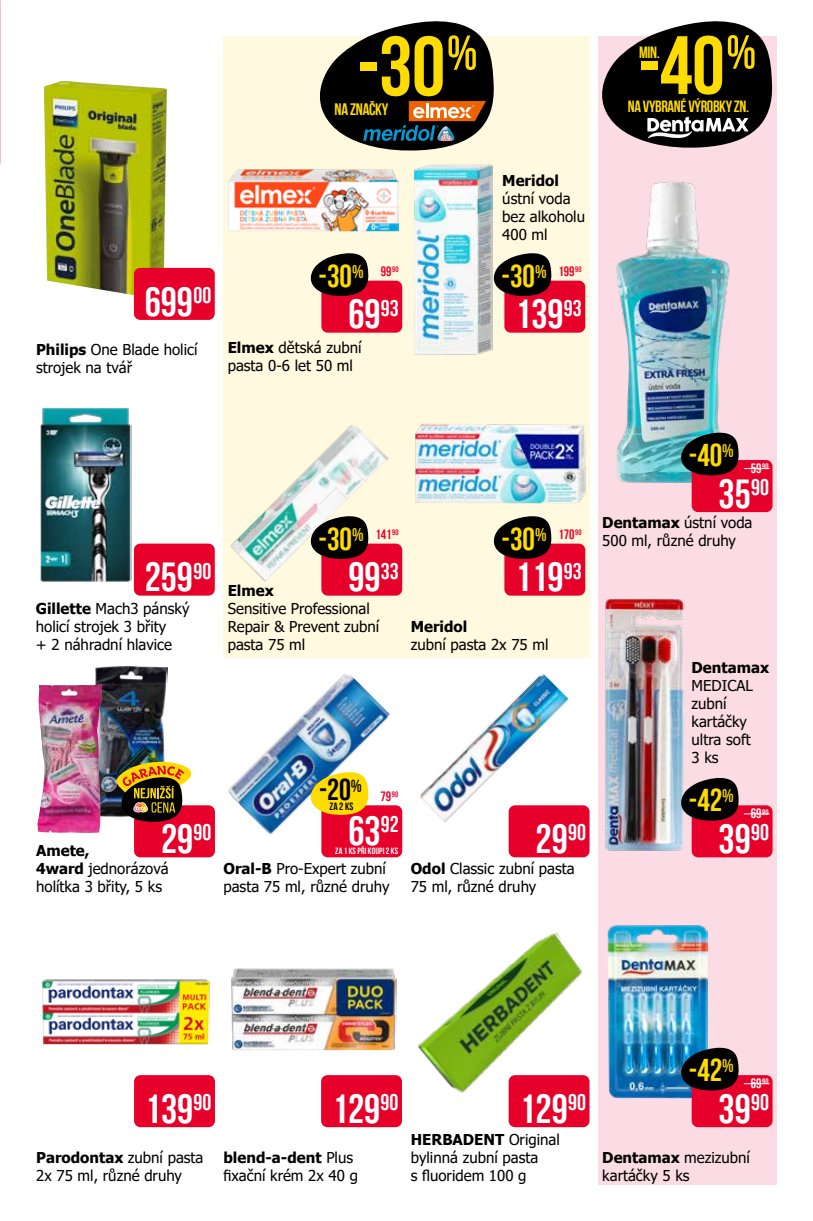
<style>
.page{position:relative;width:813px;height:1221px;background:#fff}
.page>*{position:absolute;margin:0;border:0;box-sizing:border-box;transform-origin:0 0}
.t1{font:700 84.45px "Bebas Neue";color:#ffdc00}
.t2{font:700 82.5px "Bebas Neue";color:#ffdc00}
.t3{font:40.5px "Bebas Neue";color:#fff}
.t4{font:31.5px "Bebas Neue";color:#ffdc00}
.t5{font:30px "Bebas Neue";color:#000}
.t6{font:18.3px "Bebas Neue";color:#ffdc00}
.t7{font:16.65px "Bebas Neue";letter-spacing:-.02em;color:#ffdc00}
.t8{font:16.2px "Bebas Neue";letter-spacing:-.02em;color:#ffdc00}
.t9{font:15px/18px "Tahoma";color:#000}
.t10{font:700 15px "Tahoma";color:#000}
.t11{font:13.5px "Bebas Neue";color:#fff}
.t12{font:13.5px "Bebas Neue";color:#e7002a}
.t13{font:10.5px "Bebas Neue";color:#000}
.t14{font:9px "Bebas Neue";letter-spacing:.02em;color:#fff}
.t15{font:7.8px "Bebas Neue";color:#fff}
.s1{font-weight:700}
</style>
<div class="page">
<div style="left:597px;top:36px;width:179px;height:1148px;background:#fbdce4"></div>
<div style="left:223px;top:36px;width:366px;height:621px;background:#fffadf"></div>
<img style="left:0;top:0;width:1px;height:164px">
<img style="left:95px;top:666px;width:73px;height:150px">
<svg style="left:597px;top:21px;width:175px;height:127px"></svg>
<svg style="left:647px;top:113px;width:101px;height:30px;background:#525151"></svg>
<svg style="left:320px;top:21px;width:174px;height:130px"></svg>
<img style="left:42px;top:979px;width:167px;height:65px">
<img style="left:616px;top:182px;width:114px;height:301px">
<img style="left:228px;top:169px;width:170px;height:62px">
<img style="left:607px;top:925px;width:100px;height:172px">
<img style="left:44px;top:81px;width:117px;height:216px">
<img style="left:37px;top:684px;width:65px;height:149px">
<img style="left:413px;top:164px;width:79px;height:191px">
<img style="left:605px;top:599px;width:78px;height:252px">
<img style="left:231px;top:425px;width:158px;height:157px">
<img style="left:228px;top:674px;width:162px;height:161px">
<img style="left:420px;top:674px;width:148px;height:148px">
<img style="left:418px;top:928px;width:180px;height:169px">
<img style="left:231px;top:968px;width:166px;height:82px">
<img style="left:415px;top:423px;width:170px;height:81px">
<img style="left:40px;top:407px;width:91px;height:175px">
<div style="left:321px;top:805px;width:81px;height:52px;background:#e7002a;border-radius:6px"></div>
<svg style="left:309px;top:770px;width:59px;height:45px;background:#e6c92e"></svg>
<div style="left:321px;top:280px;width:81px;height:52px;background:#e7002a;border-radius:6px"></div>
<svg style="left:310px;top:253px;width:58px;height:43px"></svg>
<div style="left:321px;top:543px;width:81px;height:52px;background:#e7002a;border-radius:6px"></div>
<svg style="left:309px;top:514px;width:59px;height:45px;background:#3f3433"></svg>
<div style="left:504px;top:543px;width:81px;height:52px;background:#e7002a;border-radius:6px"></div>
<svg style="left:493px;top:516px;width:58px;height:43px"></svg>
<div style="left:504px;top:280px;width:81px;height:52px;background:#e7002a;border-radius:6px"></div>
<svg style="left:492px;top:252px;width:59px;height:44px"></svg>
<div style="left:134px;top:805px;width:81px;height:52px;background:#e7002a;border-radius:6px"></div>
<img style="left:115px;top:758px;width:87px;height:64px">
<div style="left:508px;top:1075px;width:81px;height:52px;background:#e7002a;border-radius:6px"></div>
<div style="left:508px;top:805px;width:81px;height:52px;background:#e7002a;border-radius:6px"></div>
<div style="left:134px;top:268px;width:81px;height:52px;background:#e7002a;border-radius:6px"></div>
<div style="left:134px;top:1075px;width:81px;height:52px;background:#e7002a;border-radius:6px"></div>
<div style="left:691px;top:460px;width:81px;height:52px;background:#e7002a;border-radius:6px"></div>
<svg style="left:679px;top:431px;width:90px;height:44px"></svg>
<div style="left:691px;top:805px;width:81px;height:52px;background:#e7002a;border-radius:6px"></div>
<svg style="left:679px;top:776px;width:90px;height:44px"></svg>
<div style="left:691px;top:1075px;width:81px;height:52px;background:#e7002a;border-radius:6px"></div>
<svg style="left:679px;top:1046px;width:90px;height:44px"></svg>
<div style="left:321px;top:1075px;width:81px;height:52px;background:#e7002a;border-radius:6px"></div>
<div style="left:134px;top:543px;width:81px;height:52px;background:#e7002a;border-radius:6px"></div>
<h1 class="t1" style="left:356px;top:20px;width:90px">-30</h1>
<p class="t7" style="left:334px;top:100px;width:55px">NA ZNAČKY</p>
<h3 class="t3" style="left:145px;top:279px;width:68px">699<sup>00</sup></h3>
<p class="t9" style="left:36px;top:341px;width:163px"><span class="s1">Philips</span> One Blade holicí strojek na tvář</p>
<h3 class="t4" style="left:318px;top:258px;width:81px">-30<sup>%</sup> <sup>99</sup> <sup>90</sup></h3>
<h3 class="t3" style="left:348px;top:292px;width:52px">69<sup>93</sup></h3>
<p class="t9" style="left:227px;top:339px;width:135px"><span class="s1">Elmex</span> dětská zubní pasta 0-6 let 50 ml</p>
<p class="t10" style="left:502px;top:170px;width:58px">Meridol</p>
<p class="t9" style="left:502px;top:190px;width:84px">ústní voda bez alkoholu<br>400 ml</p>
<h3 class="t4" style="left:501px;top:258px;width:81px">-30<sup>%</sup> <sup>199</sup> <sup>90</sup></h3>
<h3 class="t3" style="left:515px;top:292px;width:68px">139<sup>93</sup></h3>
<h2 class="t2" style="left:637px;top:20px;width:88px">-40</h2>
<p class="t8" style="left:627px;top:97px;width:123px">NA VYBRANÉ VÝROBKY ZN.</p>
<p class="t8" style="left:638px;top:43px;width:22px">MIN.</p>
<h3 class="t3" style="left:145px;top:555px;width:68px">259<sup>90</sup></h3>
<p class="t9" style="left:36px;top:600px;width:155px"><span class="s1">Gillette</span> Mach3 pánský holicí strojek 3 břity<br>+ 2 náhradní hlavice</p>
<h3 class="t4" style="left:318px;top:521px;width:81px">-30<sup>%</sup> <sup>141</sup> <sup>90</sup></h3>
<h3 class="t3" style="left:348px;top:555px;width:52px">99<sup>33</sup></h3>
<p class="t10" style="left:227px;top:580px;width:48px">Elmex</p>
<p class="t9" style="left:227px;top:600px;width:153px">Sensitive Professional<br>Repair &amp; Prevent zubní pasta 75 ml</p>
<h3 class="t4" style="left:501px;top:521px;width:81px">-30<sup>%</sup> <sup>170</sup> <sup>90</sup></h3>
<h3 class="t3" style="left:515px;top:555px;width:68px">119<sup>93</sup></h3>
<p class="t10" style="left:410px;top:616px;width:58px">Meridol</p>
<p class="t9" style="left:410px;top:636px;width:139px">zubní pasta 2x 75 ml</p>
<h3 class="t3" style="left:161px;top:816px;width:52px">29<sup>90</sup></h3>
<p class="t9" style="left:36px;top:842px;width:134px"><span class="s1">Amete,<br>4ward</span> jednorázová holítka 3 břity, 5 ks</p>
<h3 class="t5" style="left:319px;top:773px;width:44px">-20<sup>%</sup></h3>
<p class="t13" style="left:329px;top:800px;width:25px">ZA 2 KS</p>
<p class="t12" style="left:380px;top:788px;width:19px">79 <sup>90</sup></p>
<h3 class="t3" style="left:348px;top:808px;width:52px">63<sup>92</sup></h3>
<p class="t14" style="left:335px;top:846px;width:64px">ZA 1 KS PŘI KOUPI 2 KS</p>
<h3 class="t3" style="left:535px;top:816px;width:52px">29<sup>90</sup></h3>
<p class="t9" style="left:223px;top:860px;width:167px"><span class="s1">Oral-B</span> Pro-Expert zubní pasta 75 ml, různé druhy</p>
<p class="t9" style="left:410px;top:860px;width:165px"><span class="s1">Odol</span> Classic zubní pasta<br>75 ml, různé druhy</p>
<h3 class="t4" style="left:688px;top:438px;width:35px">-40</h3>
<p class="t6" style="left:722px;top:440px;width:13px">%</p>
<p class="t11" style="left:750px;top:461px;width:12px">59</p>
<p class="t15" style="left:761px;top:462px;width:8px">90</p>
<h3 class="t3" style="left:718px;top:471px;width:52px">35<sup>90</sup></h3>
<p class="t9" style="left:602px;top:514px;width:152px"><span class="s1">Dentamax</span> ústní voda<br>500 ml, různé druhy</p>
<p class="t10" style="left:691px;top:657px;width:79px">Dentamax</p>
<p class="t9" style="left:691px;top:677px;width:63px">MEDICAL zubní kartáčky ultra soft<br>3 ks</p>
<h3 class="t4" style="left:688px;top:783px;width:35px">-42</h3>
<p class="t6" style="left:722px;top:785px;width:13px">%</p>
<p class="t11" style="left:750px;top:806px;width:12px">69</p>
<p class="t15" style="left:761px;top:807px;width:8px">90</p>
<h3 class="t3" style="left:718px;top:816px;width:52px">39<sup>90</sup></h3>
<h3 class="t3" style="left:145px;top:1086px;width:68px">139<sup>90</sup></h3>
<p class="t9" style="left:36px;top:1148px;width:169px"><span class="s1">Parodontax</span> zubní pasta<br>2x 75 ml, různé druhy</p>
<h3 class="t3" style="left:332px;top:1086px;width:68px">129<sup>90</sup></h3>
<p class="t9" style="left:223px;top:1148px;width:136px"><span class="s1">blend-a-dent</span> Plus fixační krém 2x 40 g</p>
<h3 class="t3" style="left:519px;top:1086px;width:68px">129<sup>90</sup></h3>
<p class="t9" style="left:410px;top:1130px;width:151px"><span class="s1">HERBADENT</span> Original bylinná zubní pasta<br>s fluoridem 100 g</p>
<h3 class="t4" style="left:688px;top:1052px;width:35px">-42</h3>
<p class="t6" style="left:722px;top:1055px;width:13px">%</p>
<p class="t11" style="left:750px;top:1076px;width:12px">69</p>
<p class="t15" style="left:761px;top:1077px;width:8px">90</p>
<h3 class="t3" style="left:718px;top:1086px;width:52px">39<sup>90</sup></h3>
<p class="t9" style="left:602px;top:1148px;width:149px"><span class="s1">Dentamax</span> mezizubní kartáčky 5 ks</p>
</div>
